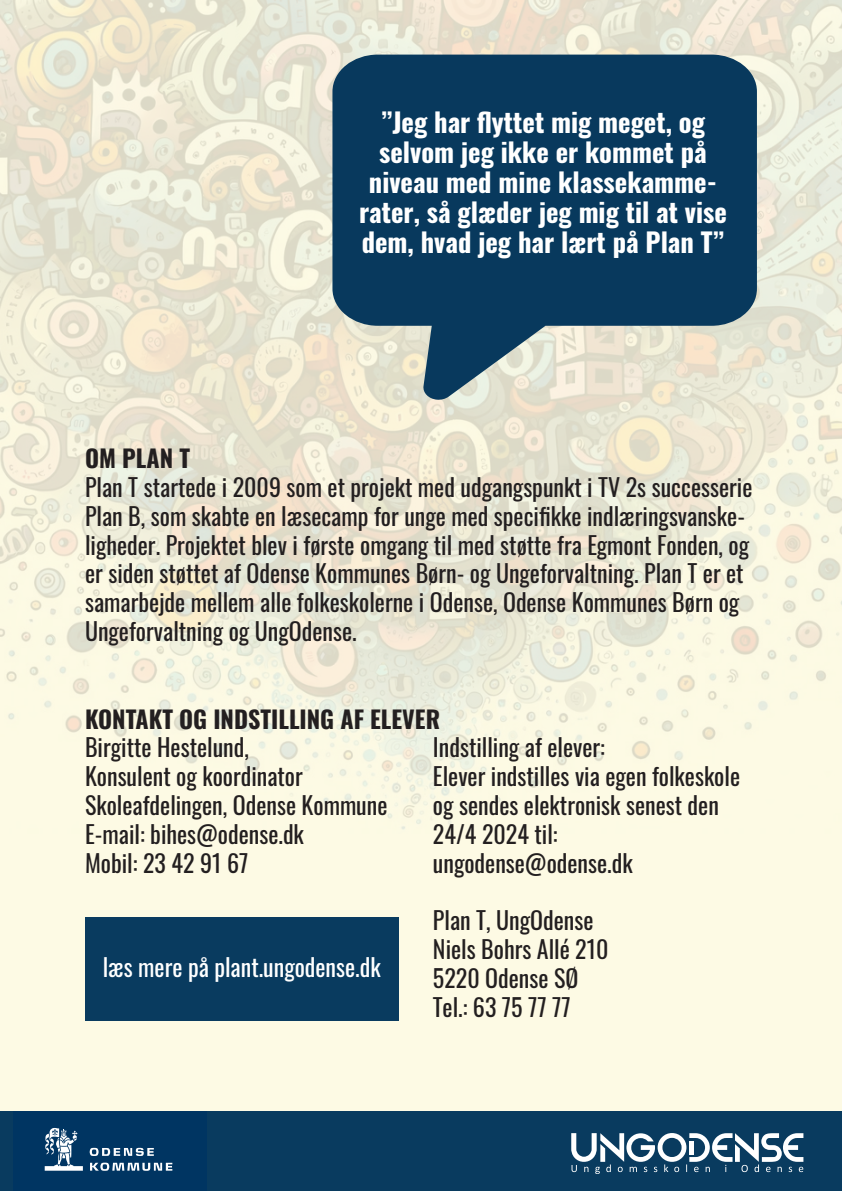
<style>
.page{position:relative;width:842px;height:1191px;background:#fdfae4}
.page>*{position:absolute;margin:0;border:0;box-sizing:border-box;transform-origin:0 0}
.t1{font:700 26.6px/30px "Oswald";color:#fff;text-align:center}
.t2{font:24px/28.8px "Oswald";color:#231f20}
.t3{font:700 24px "Oswald";color:#231f20}
.t4{font:24px "Oswald";color:#fff}
</style>
<div class="page">
<img style="left:0;top:0;width:842px;height:830px">
<svg style="left:332px;top:55px;width:425px;height:345px;background:#335973"></svg>
<div style="left:85px;top:917px;width:313px;height:103px;background:#093b5f"></div>
<div style="left:0;top:1111px;width:842px;height:80px;background:#093b5f"></div>
<div style="left:13px;top:1111px;width:194px;height:80px;background:#003562"></div>
<svg style="left:90px;top:1162px;width:82px;height:8px"></svg>
<svg style="left:90px;top:1147px;width:64px;height:9px"></svg>
<svg style="left:45px;top:1127px;width:38px;height:43px"></svg>
<svg style="left:571px;top:1133px;width:232px;height:41px"></svg>
<div style="left:689px;top:1140px;width:5px;height:14px;background:#fff"></div>
<p class="t1" style="left:359px;top:109px;width:369px">”Jeg har flyttet mig meget, og selvom jeg ikke er kommet på niveau med mine klassekamme&shy;rater, så glæder jeg mig til at vise dem, hvad jeg har lært på Plan T”</p>
<p class="t3" style="left:85px;top:446px;width:106px">OM PLAN T</p>
<p class="t2" style="left:85px;top:470px;width:669px">Plan T startede i 2009 som et projekt med udgangspunkt i TV 2s successerie Plan B, som skabte en læsecamp for unge med specifikke indlæringsvanske&shy;ligheder. Projektet blev i første omgang til med støtte fra Egmont Fonden, og er siden støttet af Odense Kommunes Børn- og Ungeforvaltning. Plan T er et samarbejde mellem alle folkeskolerne i Odense, Odense Kommunes Børn og Ungeforvaltning og UngOdense.</p>
<p class="t3" style="left:85px;top:706px;width:356px">KONTAKT OG INDSTILLING AF ELEVER</p>
<p class="t2" style="left:85px;top:731px;width:304px">Birgitte Hestelund,<br>Konsulent og koordinator<br>Skoleafdelingen, Odense Kommune<br>E-mail: bihes@odense.dk<br>Mobil: 23 42 91 67</p>
<p class="t2" style="left:433px;top:731px;width:309px">Indstilling af elever:<br>Elever indstilles via egen folkeskole og sendes elektronisk senest den<br>24/4 2024 til: ungodense@odense.dk</p>
<p class="t2" style="left:433px;top:903px;width:177px">Plan T, UngOdense<br>Niels Bohrs Allé 210<br>5220 Odense SØ<br>Tel.: 63 75 77 77</p>
<p class="t4" style="left:103px;top:946px;width:279px">læs mere på plant.ungodense.dk</p>
</div>
